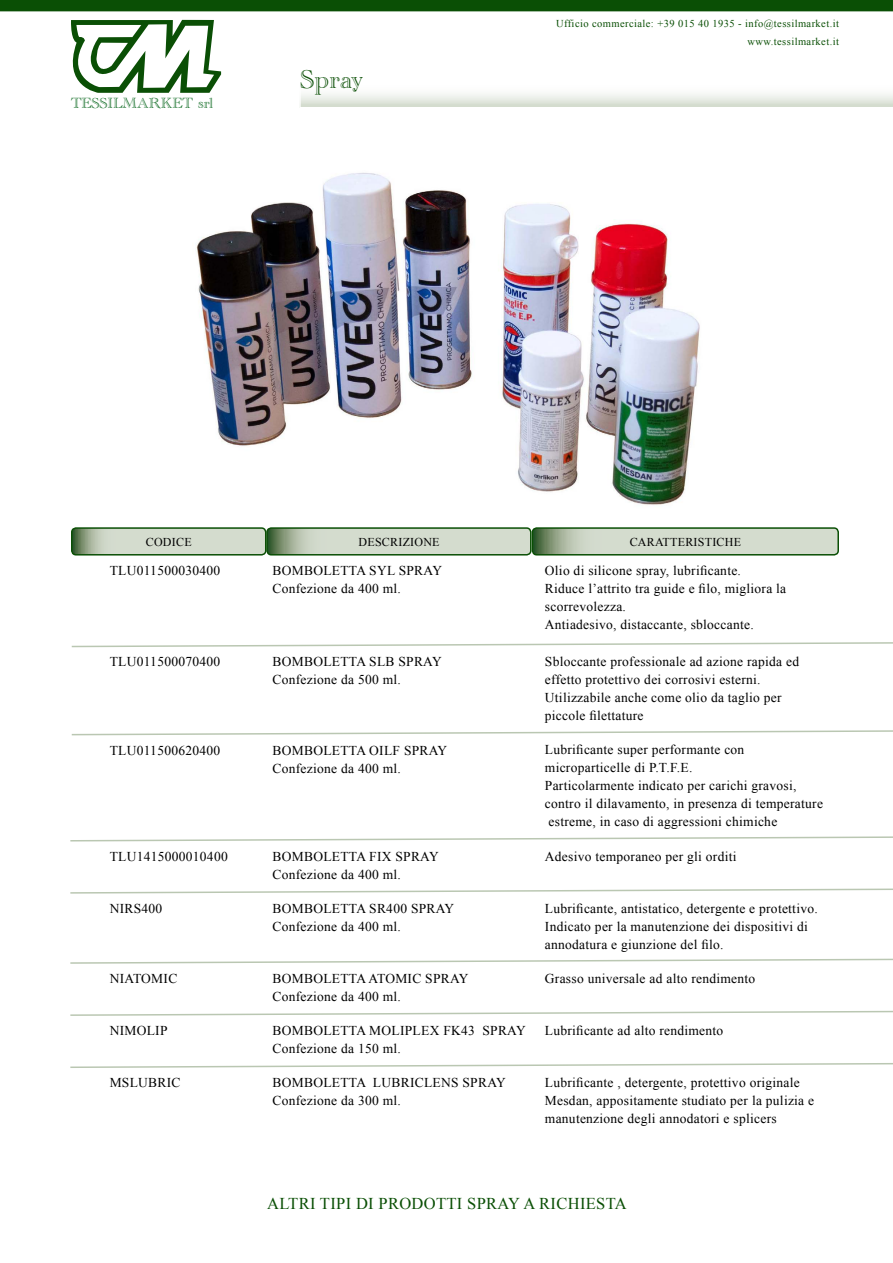
<style>
.page{position:relative;width:893px;height:1263px;background:#fff}
.page>*{position:absolute;margin:0;border:0;box-sizing:border-box;transform-origin:0 0}
.t1{font:27px "Academy Engraved Let Plain";letter-spacing:.02em;color:#0a4f05}
.t2{font:16.5px "Times New Roman";letter-spacing:.02em;color:#0a4f05}
.t3{font:15.15px "Academy Engraved Let Plain";color:#006317}
.t4{font:13.5px/18px "Times New Roman";letter-spacing:.02em;color:#000}
.t5{font:12px "Times New Roman";letter-spacing:.02em;color:#000}
.t6{font:10.5px/17.9px "Times New Roman";letter-spacing:.04em;color:#0a4f05;text-align:right}
</style>
<div class="page">
<svg style="left:300px;top:94px;width:593px;height:13px"></svg>
<div style="left:0;top:0;width:893px;height:11px;background:#0a4f05"></div>
<svg style="left:71px;top:20px;width:150px;height:73px"></svg>
<img style="left:196px;top:173px;width:504px;height:332px">
<svg style="left:71px;top:642px;width:822px;height:6px"></svg>
<svg style="left:71px;top:730px;width:822px;height:6px"></svg>
<svg style="left:70px;top:836px;width:823px;height:6px"></svg>
<svg style="left:70px;top:958px;width:823px;height:6px"></svg>
<svg style="left:70px;top:888px;width:823px;height:6px"></svg>
<svg style="left:70px;top:1063px;width:823px;height:5px"></svg>
<svg style="left:70px;top:1010px;width:823px;height:6px"></svg>
<div style="left:71px;top:527px;width:195px;height:28px;border:2px solid #0a4f05;border-radius:4px"></div>
<div style="left:266px;top:527px;width:265px;height:28px;border:2px solid #0a4f05;border-radius:4px"></div>
<svg style="left:72px;top:528px;width:766px;height:27px;background:#bfccb9"></svg>
<div style="left:532px;top:527px;width:307px;height:28px;border:2px solid #0a4f05;border-radius:4px"></div>
<p class="t3" style="left:71px;top:95px;width:144px">TESSILMARKET srl</p>
<h1 class="t1" style="left:300px;top:65px;width:65px">Spray</h1>
<p class="t6" style="left:556px;top:15px;width:284px">Ufficio commerciale: +39 015 40 1935 - info@tessilmarket.it www.tessilmarket.it</p>
<p class="t5" style="left:146px;top:533px;width:47px">CODICE</p>
<p class="t5" style="left:359px;top:533px;width:83px">DESCRIZIONE</p>
<p class="t5" style="left:630px;top:533px;width:113px">CARATTERISTICHE</p>
<p class="t4" style="left:272px;top:561px;width:171px">BOMBOLETTA SYL SPRAY<br>Confezione da 400 ml.</p>
<p class="t4" style="left:545px;top:561px;width:243px">Olio di silicone spray, lubrificante.<br>Riduce l’attrito tra guide e filo, migliora la scorrevolezza.<br>Antiadesivo, distaccante, sbloccante.</p>
<p class="t4" style="left:110px;top:561px;width:112px">TLU011500030400</p>
<p class="t4" style="left:110px;top:653px;width:112px">TLU011500070400</p>
<p class="t4" style="left:272px;top:653px;width:171px">BOMBOLETTA SLB SPRAY<br>Confezione da 500 ml.</p>
<p class="t4" style="left:110px;top:741px;width:112px">TLU011500620400</p>
<p class="t4" style="left:272px;top:741px;width:176px">BOMBOLETTA OILF SPRAY<br>Confezione da 400 ml.</p>
<p class="t4" style="left:110px;top:847px;width:120px">TLU1415000010400</p>
<p class="t4" style="left:110px;top:899px;width:54px">NIRS400</p>
<p class="t4" style="left:272px;top:847px;width:168px">BOMBOLETTA FIX SPRAY<br>Confezione da 400 ml.</p>
<p class="t4" style="left:272px;top:899px;width:183px">BOMBOLETTA SR400 SPRAY<br>Confezione da 400 ml.</p>
<p class="t4" style="left:110px;top:969px;width:69px">NIATOMIC</p>
<p class="t4" style="left:272px;top:969px;width:198px">BOMBOLETTA ATOMIC SPRAY<br>Confezione da 400 ml.</p>
<p class="t4" style="left:545px;top:653px;width:256px">Sbloccante professionale ad azione rapida ed effetto protettivo dei corrosivi esterni.<br>Utilizzabile anche come olio da taglio per piccole filettature</p>
<p class="t4" style="left:545px;top:741px;width:280px">Lubrificante super performante con microparticelle di P.T.F.E.<br>Particolarmente indicato per carichi gravosi, contro il dilavamento, in presenza di temperature estreme, in caso di aggressioni chimiche</p>
<p class="t4" style="left:545px;top:847px;width:193px">Adesivo temporaneo per gli orditi</p>
<p class="t4" style="left:545px;top:899px;width:274px">Lubrificante, antistatico, detergente e protettivo.<br>Indicato per la manutenzione dei dispositivi di annodatura e giunzione del filo.</p>
<p class="t4" style="left:545px;top:969px;width:212px">Grasso universale ad alto rendimento</p>
<p class="t4" style="left:110px;top:1021px;width:59px">NIMOLIP</p>
<p class="t4" style="left:272px;top:1021px;width:255px">BOMBOLETTA MOLIPLEX FK43 SPRAY<br>Confezione da 150 ml.</p>
<p class="t4" style="left:545px;top:1021px;width:180px">Lubrificante ad alto rendimento</p>
<p class="t4" style="left:110px;top:1073px;width:72px">MSLUBRIC</p>
<p class="t4" style="left:272px;top:1073px;width:235px">BOMBOLETTA LUBRICLENS SPRAY<br>Confezione da 300 ml.</p>
<p class="t4" style="left:545px;top:1073px;width:271px">Lubrificante , detergente, protettivo originale<br>Mesdan, appositamente studiato per la pulizia e manutenzione degli annodatori e splicers</p>
<p class="t2" style="left:267px;top:1192px;width:361px">ALTRI TIPI DI PRODOTTI SPRAY A RICHIESTA</p>
</div>
